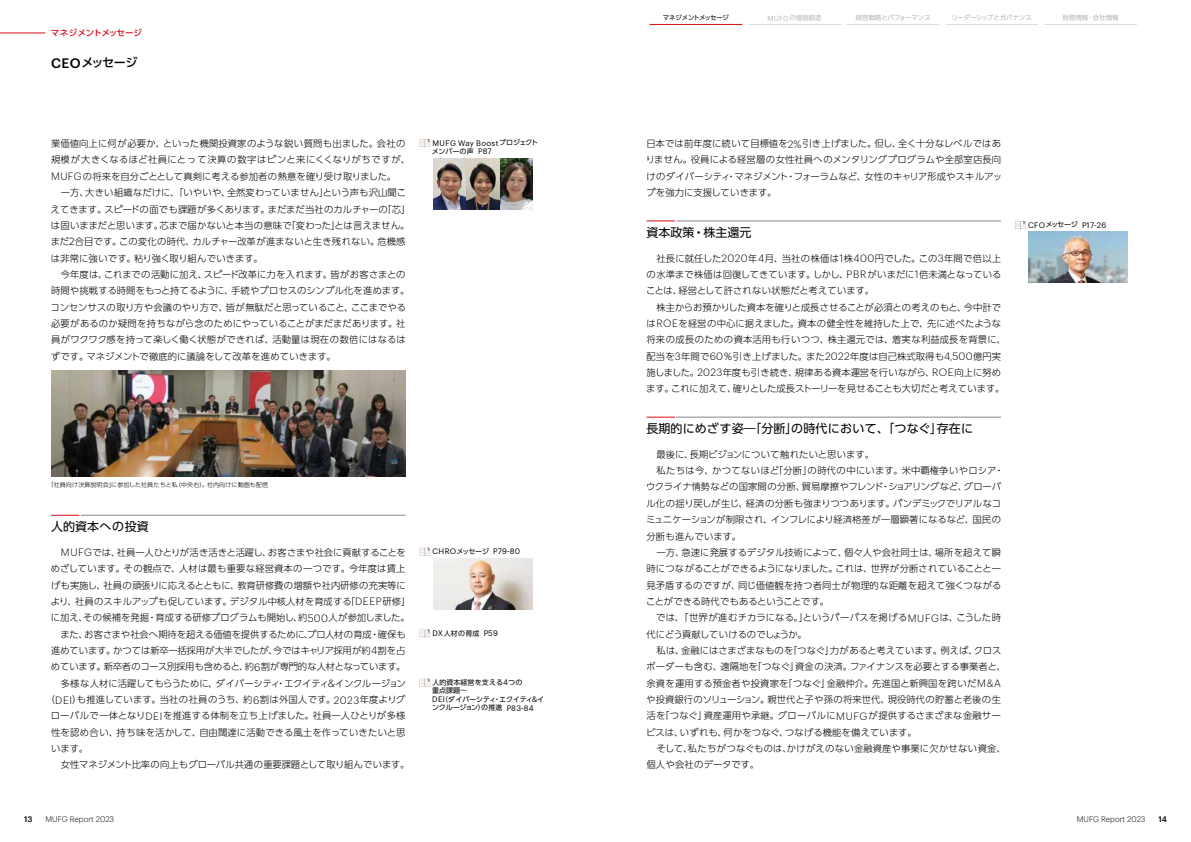
<style>
.page{position:relative;width:1191px;height:842px;background:#fff}
.page>*{position:absolute;margin:0;border:0;box-sizing:border-box;transform-origin:0 0}
.t1{font:12px "UD Shin Go Pro";color:#000}
.t2{font:500 12px "UD Shin Go Pro";letter-spacing:-.07em;color:#000}
.t3{font:300 9.3px/16.3px "UD Shin Go Pro";letter-spacing:.005em;color:#000}
.t4{font:300 9.3px "UD Shin Go Pro";letter-spacing:.03em;color:#000}
.t5{font:300 9.3px "UD Shin Go Pro";letter-spacing:.025em;color:#000}
.t6{font:300 9.3px "UD Shin Go Pro";letter-spacing:-.025em;color:#000}
.t7{font:300 9.3px "UD Shin Go Pro";letter-spacing:-.02em;color:#000}
.t8{font:300 9.3px "UD Shin Go Pro";letter-spacing:-.04em;color:#000}
.t9{font:500 8.5px "UD Shin Go Pro";letter-spacing:-.005em;color:#d80c18}
.t10{font:300 7.9px "Graphik";color:#000}
.t11{font:500 7.9px "Graphik";color:#000}
.t12{font:7.8px "Graphik";letter-spacing:.035em;color:#000}
.t13{font:7px/8.4px "UD Shin Go Pro";color:#000}
.t14{font:6.4px "UD Shin Go Pro";color:#b5b6b6}
.t15{font:6.4px "UD Shin Go Pro";letter-spacing:-.035em;color:#000}
.t16{font:300 6px "UD Shin Go Pro";letter-spacing:.01em;color:#000}
.s1{font-family:"Graphik";font-size:13.4px}
.s2{font-family:"Graphik";font-size:10.4px}
.s3{font-family:"UD Shin Go Pro";font-size:7px}
.s4{font-family:"Graphik";font-size:7.8px}
.s5{font-family:"Graphik";font-size:7.1px}
</style>
<div class="page">
<hr style="left:0;top:33px;width:45px;height:1px;background:#d80c18">
<svg style="left:51px;top:515px;width:28px;height:1px"></svg>
<hr style="left:81px;top:515px;width:324px;height:1px;background:#898989">
<svg style="left:646px;top:221px;width:29px;height:1px"></svg>
<hr style="left:676px;top:221px;width:325px;height:1px;background:#898989">
<svg style="left:646px;top:417px;width:29px;height:1px"></svg>
<hr style="left:676px;top:417px;width:325px;height:1px;background:#898989">
<svg style="left:420px;top:547px;width:10px;height:9px"></svg>
<svg style="left:420px;top:629px;width:10px;height:8px"></svg>
<svg style="left:420px;top:678px;width:10px;height:9px"></svg>
<img style="left:433px;top:558px;width:99px;height:51px">
<svg style="left:1015px;top:221px;width:10px;height:8px"></svg>
<img style="left:1028px;top:232px;width:99px;height:51px">
<img style="left:51px;top:371px;width:354px;height:106px">
<svg style="left:420px;top:139px;width:10px;height:8px"></svg>
<img style="left:433px;top:158px;width:99px;height:51px">
<hr style="left:649px;top:24px;width:93px;height:1px;background:#d80c18">
<hr style="left:748px;top:24px;width:93px;height:1px;background:#dcdddd">
<hr style="left:846px;top:24px;width:93px;height:1px;background:#dcdddd">
<hr style="left:945px;top:24px;width:93px;height:1px;background:#dcdddd">
<hr style="left:1044px;top:24px;width:93px;height:1px;background:#dcdddd">
<p class="t9" style="left:51px;top:26px;width:93px">マネジメントメッセージ</p>
<p class="t2" style="left:51px;top:53px;width:88px"><span class="s1">CEO</span>メッセージ</p>
<p class="t3" style="left:51px;top:135px;width:360px">業価値向上に何が必要か、といった機関投資家のような鋭い質問も出ました。会社の規模が大きくなるほど社員にとって決算の数字はピンと来にくくなりがちですが、<br><span class="s2">MUFG</span>の将来を自分ごととして真剣に考える参加者の熱意を確り受け取りました。</p>
<p class="t3" style="left:51px;top:184px;width:361px;text-indent:10px">一方、大きい組織なだけに、「いやいや、全然変わっていません」という声も沢山聞こえてきます。スピードの面でも課題が多くあります。まだまだ当社のカルチャーの「芯」は固いままだと思います。芯まで届かないと本当の意味で「変わった」とは言えません。まだ２合目です。この変化の時代、カルチャー改革が進まないと生き残れない。危機感は非常に強いです。粘り強く取り組んでいきます。</p>
<p class="t3" style="left:51px;top:266px;width:360px;text-indent:10px">今年度は、これまでの活動に加え、スピード改革に力を入れます。皆がお客さまとの時間や挑戦する時間をもっと持てるように、手続やプロセスのシンプル化を進めます。コンセンサスの取り方や会議のやり方で、皆が無駄だと思っていること、ここまでやる必要があるのか疑問を持ちながら念のためにやっていることがまだまだあります。社員がワクワク感を持って楽しく働く状態ができれば、活動量は現在の数倍にはなるはずです。マネジメントで徹底的に議論をして改革を進めていきます。</p>
<p class="t12" style="left:432px;top:137px;width:107px">MUFG Way Boost<span class="s3">プロジェクト</span></p>
<p class="t13" style="left:432px;top:146px;width:61px">メンバーの声 <span class="s4">P87</span></p>
<p class="t16" style="left:48px;top:479px;width:222px">「社員向け決算説明会」に参加した社員たちと私（中央右）。社内向けに動画も配信</p>
<p class="t1" style="left:51px;top:517px;width:99px">人的資本への投資</p>
<p class="t3" style="left:61px;top:544px;width:346px"><span class="s2">MUFG</span>では、社員一人ひとりが活き活きと活躍し、お客さまや社会に貢献することを</p>
<p class="t5" style="left:51px;top:561px;width:356px">めざしています。その観点で、人材は最も重要な経営資本の一つです。今年度は賃上</p>
<p class="t3" style="left:51px;top:577px;width:356px">げも実施し、社員の頑張りに応えるとともに、教育研修費の増額や社内研修の充実等に</p>
<p class="t3" style="left:51px;top:593px;width:361px">より、社員のスキルアップも促しています。デジタル中核人材を育成する「<span class="s2">DEEP</span>研修」</p>
<p class="t3" style="left:51px;top:609px;width:360px">に加え、その候補を発掘・育成する研修プログラムも開始し、約<span class="s2">500</span>人が参加しました。</p>
<p class="t7" style="left:61px;top:627px;width:346px">また、お客さまや社会へ期待を超える価値を提供するために、プロ人材の育成・確保も</p>
<p class="t3" style="left:51px;top:642px;width:356px">進めています。かつては新卒一括採用が大半でしたが、今ではキャリア採用が約<span class="s2">4</span>割を占</p>
<p class="t6" style="left:51px;top:659px;width:356px">めています。新卒者のコース別採用も含めると、約<span class="s2">6</span>割が専門的な人材となっています。</p>
<p class="t3" style="left:61px;top:675px;width:346px">多様な人材に活躍してもらうために、ダイバーシティ・エクイティ＆インクルージョン</p>
<p class="t3" style="left:46px;top:691px;width:361px">（<span class="s2">DEI</span>）も推進しています。当社の社員のうち、約<span class="s2">6</span>割は外国人です。<span class="s2">2023</span>年度よりグ</p>
<p class="t3" style="left:51px;top:707px;width:356px">ローバルで一体となり<span class="s2">DEI</span>を推進する体制を立ち上げました。社員一人ひとりが多様</p>
<p class="t3" style="left:51px;top:724px;width:356px">性を認め合い、持ち味を活かして、自由闊達に活動できる風土を作っていきたいと思</p>
<p class="t3" style="left:51px;top:740px;width:39px">います。</p>
<p class="t3" style="left:61px;top:756px;width:350px">女性マネジメント比率の向上もグローバル共通の重要課題として取り組んでいます。</p>
<p class="t12" style="left:432px;top:546px;width:89px">CHRO<span class="s3">メッセージ</span> P79-80</p>
<p class="t12" style="left:432px;top:627px;width:67px">DX<span class="s3">人材の育成</span> P59</p>
<p class="t13" style="left:432px;top:678px;width:114px">人的資本経営を支える<span class="s4">4</span>つの<br>重点課題～<br><span class="s4">DEI</span>（ダイバーシティ・エクイティ＆インクルージョン）の推進 <span class="s4">P83-84</span></p>
<p class="t15" style="left:663px;top:13px;width:68px">マネジメントメッセージ</p>
<p class="t14" style="left:767px;top:13px;width:56px"><span class="s5">MUFG</span>の価値創造</p>
<p class="t14" style="left:856px;top:13px;width:76px">経営戦略とパフォーマンス</p>
<p class="t14" style="left:951px;top:13px;width:82px">リーダーシップとガバナンス</p>
<p class="t14" style="left:1062px;top:13px;width:57px">財務情報・会社情報</p>
<p class="t3" style="left:645px;top:135px;width:358px;text-align:justify">日本では前年度に続いて目標値を<span class="s2">2%</span>引き上げました。但し、全く十分なレベルではありません。役員による経営層の女性社員へのメンタリングプログラムや全部室店長向けのダイバーシティ・マネジメント・フォーラムなど、女性のキャリア形成やスキルアップを強力に支援していきます。</p>
<p class="t1" style="left:646px;top:223px;width:106px">資本政策・株主還元</p>
<p class="t3" style="left:646px;top:250px;width:357px;text-align:justify;text-indent:10px">社長に就任した<span class="s2">2020</span>年<span class="s2">4</span>月、当社の株価は<span class="s2">1</span>株<span class="s2">400</span>円でした。この<span class="s2">3</span>年間で倍以上の水準まで株価は回復してきています。しかし、<span class="s2">PBR</span>がいまだに<span class="s2">1</span>倍未満となっていることは、経営として許されない状態だと考えています。</p>
<p class="t3" style="left:646px;top:299px;width:361px;text-indent:10px">株主からお預かりした資本を確りと成長させることが必須との考えのもと、今中計では<span class="s2">ROE</span>を経営の中心に据えました。資本の健全性を維持した上で、先に述べたような将来の成長のための資本活用も行いつつ、株主還元では、着実な利益成長を背景に、配当を<span class="s2">3</span>年間で<span class="s2">60</span>％引き上げました。また<span class="s2">2022</span>年度は自己株式取得も<span class="s2">4,500</span>億円実施しました。<span class="s2">2023</span>年度も引き続き、規律ある資本運営を行いながら、<span class="s2">ROE</span>向上に努めます。これに加えて、確りとした成長ストーリーを見せることも大切だと考えています。</p>
<p class="t1" style="left:646px;top:419px;width:328px">長期的にめざす姿―「分断」の時代において、「つなぐ」存在に</p>
<p class="t3" style="left:656px;top:446px;width:219px">最後に、長期ビジョンについて触れたいと思います。</p>
<p class="t4" style="left:656px;top:463px;width:349px">私たちは今、かつてないほど「分断」の時代の中にいます。米中覇権争いやロシア・</p>
<p class="t3" style="left:646px;top:478px;width:356px">ウクライナ情勢などの国家間の分断、貿易摩擦やフレンド・ショアリングなど、グローバ</p>
<p class="t3" style="left:646px;top:495px;width:356px">ル化の揺り戻しが生じ、経済の分断も強まりつつあります。パンデミックでリアルなコ</p>
<p class="t3" style="left:646px;top:511px;width:356px">ミュニケーションが制限され、インフレにより経済格差が一層顕著になるなど、国民の</p>
<p class="t4" style="left:646px;top:528px;width:96px">分断も進んでいます。</p>
<p class="t3" style="left:656px;top:544px;width:346px">一方、急速に発展するデジタル技術によって、個々人や会社同士は、場所を超えて瞬</p>
<p class="t3" style="left:646px;top:560px;width:356px">時につながることができるようになりました。これは、世界が分断されていることと一</p>
<p class="t3" style="left:646px;top:577px;width:356px">見矛盾するのですが、同じ価値観を持つ者同士が物理的な距離を超えて強くつながる</p>
<p class="t3" style="left:646px;top:593px;width:185px">ことができる時代でもあるということです。</p>
<p class="t3" style="left:656px;top:609px;width:346px">では、「世界が進むチカラになる。」というパーパスを掲げる<span class="s2">MUFG</span>は、こうした時</p>
<p class="t8" style="left:646px;top:627px;width:162px">代にどう貢献していけるのでしょうか。</p>
<p class="t3" style="left:656px;top:642px;width:346px">私は、金融にはさまざまなものを「つなぐ」力があると考えています。例えば、クロス</p>
<p class="t3" style="left:646px;top:658px;width:361px">ボーダーも含む、遠隔地を「つなぐ」資金の決済。ファイナンスを必要とする事業者と、</p>
<p class="t3" style="left:646px;top:675px;width:356px">余資を運用する預金者や投資家を「つなぐ」金融仲介。先進国と新興国を跨いだ<span class="s2">M&amp;A</span></p>
<p class="t3" style="left:646px;top:691px;width:356px">や投資銀行のソリューション。親世代と子や孫の将来世代、現役時代の貯蓄と老後の生</p>
<p class="t5" style="left:646px;top:708px;width:356px">活を「つなぐ」資産運用や承継。グローバルに<span class="s2">MUFG</span>が提供するさまざまな金融サー</p>
<p class="t3" style="left:646px;top:724px;width:272px">ビスは、いずれも、何かをつなぐ、つなげる機能を備えています。</p>
<p class="t4" style="left:656px;top:741px;width:351px">そして、私たちがつなぐものは、かけがえのない金融資産や事業に欠かせない資金、</p>
<p class="t3" style="left:646px;top:756px;width:114px">個人や会社のデータです。</p>
<p class="t12" style="left:1028px;top:219px;width:80px">CFO<span class="s3">メッセージ</span> P17-26</p>
<p class="t11" style="left:24px;top:813px;width:10px">13</p>
<p class="t10" style="left:45px;top:814px;width:70px">MUFG Report 2023</p>
<p class="t10" style="left:1076px;top:814px;width:70px">MUFG Report 2023</p>
<p class="t11" style="left:1158px;top:813px;width:10px">14</p>
</div>
